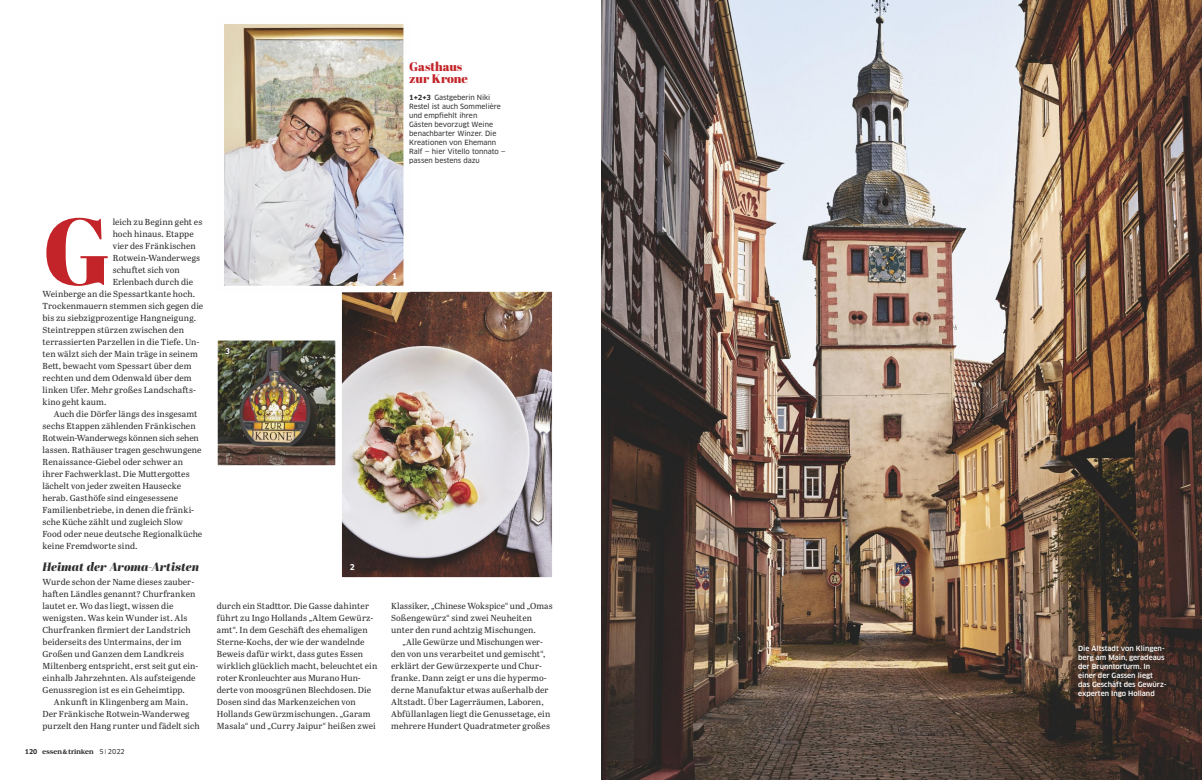
<style>
.page{position:relative;width:1202px;height:780px;background:#fff}
.page>*{position:absolute;margin:0;border:0;box-sizing:border-box;transform-origin:0 0}
.t1{font:94.4px "Abril Fatface";color:#c32429}
.t2{font:12.5px/12px "Abril Fatface";letter-spacing:-.005em;color:#c32429}
.t3{font:italic 12px "Abril Fatface";letter-spacing:-.005em;color:#2e2e2d}
.t4{font:8.7px/12px "Abril Text";letter-spacing:.01em;color:#2e2e2d}
.t5{font:8.7px "Abril Text";letter-spacing:-.02em;color:#2e2e2d}
.t6{font:700 7.8px "Clan OT";color:#fefefe}
.t7{font:7px/9px "Clan OT News";color:#2e2e2d}
.t8{font:500 7px/9px "Clan OT";color:#fefefe}
.t9{font:6.5px "Clan OT News";color:#2e2e2d}
.s1{font-family:"Clan OT";font-weight:700}
.s2{font-family:"Et Schriftzug";font-size:10px}
.s3{font-family:"Clan OT"}
</style>
<div class="page">
<img style="left:342px;top:291px;width:211px;height:286px">
<img style="left:224px;top:25px;width:186px;height:268px">
<img style="left:218px;top:341px;width:117px;height:124px">
<img style="left:601px;top:0;width:601px;height:780px">
<h2 class="t2" style="left:409px;top:60px;width:60px">Gasthaus zur Krone</h2>
<p class="t7" style="left:409px;top:93px;width:98px"><span class="s1">1+2+3</span> Gastgeberin Niki<br>Restel ist auch Sommelière und empfiehlt ihren<br>Gästen bevorzugt Weine benachbarter Winzer. Die<br>Kreationen von Ehemann<br>Ralf — hier Vitello tonnato — passen bestens dazu</p>
<h1 class="t1" style="left:43px;top:185px;width:70px">G</h1>
<p class="t4" style="left:113px;top:215px;width:91px">leich zu Beginn geht es</p>
<p class="t4" style="left:113px;top:227px;width:83px">hoch hinaus. Etappe</p>
<p class="t4" style="left:113px;top:239px;width:85px">vier des Fränkischen</p>
<p class="t4" style="left:113px;top:251px;width:89px">Rotwein-Wanderwegs</p>
<p class="t4" style="left:113px;top:263px;width:69px">schuftet sich von</p>
<p class="t4" style="left:113px;top:275px;width:82px">Erlenbach durch die</p>
<p class="t4" style="left:43px;top:287px;width:154px">Weinberge an die Spessartkante hoch.</p>
<p class="t4" style="left:43px;top:299px;width:162px">Trockenmauern stemmen sich gegen die</p>
<p class="t4" style="left:43px;top:311px;width:155px">bis zu siebzigprozentige Hangneigung.</p>
<p class="t4" style="left:43px;top:323px;width:143px">Steintreppen stürzen zwischen den</p>
<p class="t4" style="left:43px;top:335px;width:158px">terrassierten Parzellen in die Tiefe. Un-</p>
<p class="t4" style="left:43px;top:347px;width:157px">ten wälzt sich der Main träge in seinem</p>
<p class="t4" style="left:43px;top:359px;width:150px">Bett, bewacht vom Spessart über dem</p>
<p class="t4" style="left:43px;top:371px;width:151px">rechten und dem Odenwald über dem</p>
<p class="t4" style="left:43px;top:383px;width:154px">linken Ufer. Mehr großes Landschafts-</p>
<p class="t4" style="left:43px;top:395px;width:65px">kino geht kaum.</p>
<p class="t4" style="left:54px;top:407px;width:145px">Auch die Dörfer längs des insgesamt</p>
<p class="t4" style="left:43px;top:419px;width:155px">sechs Etappen zählenden Fränkischen</p>
<p class="t5" style="left:43px;top:431px;width:158px">Rotwein-Wanderwegs können sich sehen</p>
<p class="t4" style="left:43px;top:443px;width:160px">lassen. Rathäuser tragen geschwungene</p>
<p class="t4" style="left:43px;top:455px;width:142px">Renaissance-Giebel oder schwer an</p>
<p class="t4" style="left:43px;top:467px;width:149px">ihrer Fachwerklast. Die Muttergottes</p>
<p class="t4" style="left:43px;top:479px;width:140px">lächelt von jeder zweiten Hausecke</p>
<p class="t4" style="left:43px;top:491px;width:137px">herab. Gasthöfe sind eingesessene</p>
<p class="t4" style="left:43px;top:503px;width:153px">Familienbetriebe, in denen die fränki-</p>
<p class="t4" style="left:43px;top:515px;width:142px">sche Küche zählt und zugleich Slow</p>
<p class="t4" style="left:43px;top:527px;width:161px">Food oder neue deutsche Regionalküche</p>
<p class="t4" style="left:43px;top:539px;width:97px">keine Fremdworte sind.</p>
<h3 class="t3" style="left:43px;top:558px;width:158px">Heimat der Aroma-Artisten</h3>
<p class="t4" style="left:43px;top:575px;width:157px">Wurde schon der Name dieses zauber&shy;haften Ländles genannt? Churfranken lautet er. Wo das liegt, wissen die wenigsten. Was kein Wunder ist. Als Churfranken firmiert der Landstrich beiderseits des Untermains, der im Großen und Ganzen dem Landkreis Miltenberg entspricht, erst seit gut ein&shy;einhalb Jahrzehnten. Als aufsteigende Genussregion ist es ein Geheimtipp.</p>
<p class="t4" style="left:43px;top:695px;width:159px;text-indent:11px">Ankunft in Klingenberg am Main.<br>Der Fränkische Rotwein-Wanderweg purzelt den Hang runter und fädelt sich</p>
<p class="t9" style="left:25px;top:748px;width:101px"><span class="s1">120</span> <span class="s2">4</span> 5<span class="s3">I</span> 2022</p>
<p class="t6" style="left:225px;top:346px;width:6px">3</p>
<p class="t6" style="left:392px;top:272px;width:6px">1</p>
<p class="t6" style="left:350px;top:562px;width:6px">2</p>
<p class="t4" style="left:217px;top:599px;width:162px">durch ein Stadttor. Die Gasse dahinter führt zu Ingo Hollands „Altem Gewürz&shy;amt“. In dem Geschäft des ehemaligen Sterne-Kochs, der wie der wandelnde Beweis dafür wirkt, dass gutes Essen wirklich glücklich macht, beleuchtet ein roter Kronleuchter aus Murano Hun&shy;derte von moosgrünen Blechdosen. Die Dosen sind das Markenzeichen von Hollands Gewürzmischungen. „Garam Masala“ und „Curry Jaipur“ heißen zwei</p>
<p class="t4" style="left:391px;top:599px;width:163px">Klassiker, „Chinese Wokspice“ und „Omas<br>Soßengewürz“ sind zwei Neuheiten unter den rund achtzig Mischungen.</p>
<p class="t4" style="left:391px;top:635px;width:161px;text-indent:11px">„Alle Gewürze und Mischungen wer&shy;den von uns verarbeitet und gemischt“, erklärt der Gewürzexperte und Chur&shy;franke. Dann zeigt er uns die hypermo&shy;derne Manufaktur etwas außerhalb der Altstadt. Über Lagerräumen, Laboren, Abfüllanlagen liegt die Genussetage, ein mehrere Hundert Quadratmeter großes</p>
<p class="t8" style="left:1078px;top:643px;width:89px">Die Altstadt von Klingen&shy;berg am Main, geradeaus der Brunntorturm. In einer der Gassen liegt das Geschäft des Gewürz&shy;experten Ingo Holland</p>
</div>
